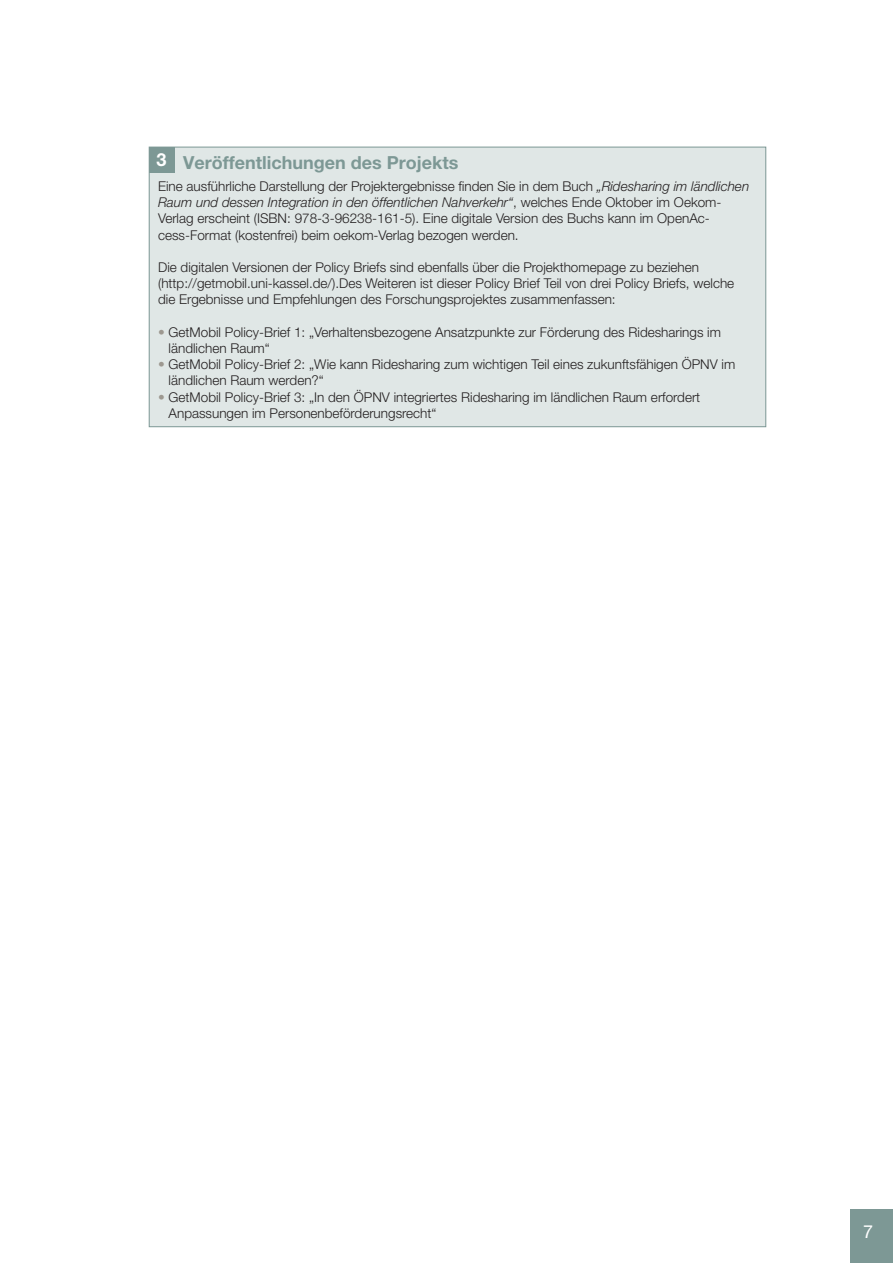
<style>
.page{position:relative;width:893px;height:1263px;background:#fff}
.page>*{position:absolute;margin:0;border:0;box-sizing:border-box;transform-origin:0 0}
.t1{font:700 18px "Helvetica Neue LT Pro";color:#7d9895}
.t2{font:18px "Helvetica Neue LT Pro";color:#fff}
.t3{font:700 18px "Helvetica Neue LT Pro";color:#fff}
.t4{font:300 13.5px/16.2px "Helvetica Neue LT Pro";color:#231f20}
.s1{font-style:italic}
.s2{color:#9d9890}
</style>
<div class="page">
<div style="left:850px;top:1210px;width:43px;height:53px;background:#7d9895"></div>
<div style="left:149px;top:147px;width:617px;height:280px;background:#e0e7e6"></div>
<div style="left:149px;top:147px;width:617px;height:280px;border:1px solid #7d9895"></div>
<div style="left:149px;top:147px;width:25px;height:25px;background:#7d9895"></div>
<h1 class="t3" style="left:157px;top:148px;width:12px">3</h1>
<h1 class="t1" style="left:183px;top:151px;width:277px">Veröffentlichungen des Projekts</h1>
<p class="t4" style="left:158px;top:178px;width:593px">Eine ausführliche Darstellung der Projektergebnisse finden Sie in dem Buch <span class="s1">„Ridesharing im ländlichen Raum und dessen Integration in den öffentlichen Nahverkehr“</span>, welches Ende Oktober im Oekom-Verlag erscheint (ISBN: 978-3-96238-161-5). Eine digitale Version des Buchs kann im OpenAc&shy;cess-Format (kostenfrei) beim oekom-Verlag bezogen werden.</p>
<p class="t4" style="left:158px;top:259px;width:578px">Die digitalen Versionen der Policy Briefs sind ebenfalls über die Projekthomepage zu beziehen (http://getmobil.uni-kassel.de/).Des Weiteren ist dieser Policy Brief Teil von drei Policy Briefs, welche die Ergebnisse und Empfehlungen des Forschungsprojektes zusammenfassen:</p>
<p class="t4" style="left:169px;top:324px;width:554px;text-indent:-11px"><span class="s2">•</span> GetMobil Policy-Brief 1: „Verhaltensbezogene Ansatzpunkte zur Förderung des Ridesharings im ländlichen Raum“</p>
<p class="t4" style="left:169px;top:356px;width:568px;text-indent:-11px"><span class="s2">•</span> GetMobil Policy-Brief 2: „Wie kann Ridesharing zum wichtigen Teil eines zukunftsfähigen ÖPNV im ländlichen Raum werden?“</p>
<p class="t4" style="left:169px;top:388px;width:533px;text-indent:-11px"><span class="s2">•</span> GetMobil Policy-Brief 3: „In den ÖPNV integriertes Ridesharing im ländlichen Raum erfordert<br>Anpassungen im Personenbeförderungsrecht“</p>
<h1 class="t2" style="left:863px;top:1220px;width:12px">7</h1>
</div>
